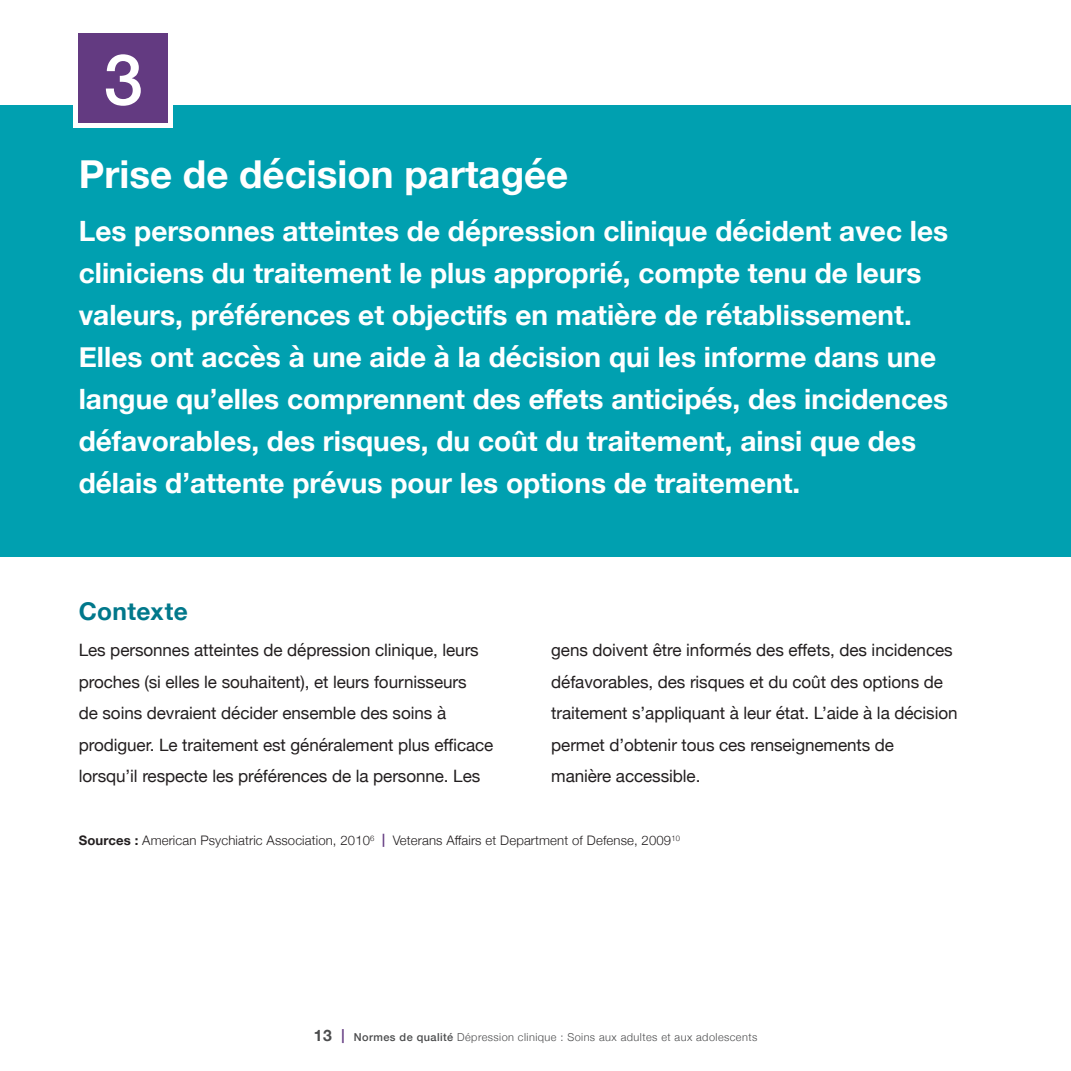
<style>
.page{position:relative;width:1071px;height:1071px;background:#fff}
.page>*{position:absolute;margin:0;border:0;box-sizing:border-box;transform-origin:0 0}
.t1{font:500 70.7px "Helvetica Neue";color:#fff}
.t2{font:700 38.5px "Helvetica Neue";color:#fff}
.t3{font:700 28px/42px "Helvetica Neue";color:#fff}
.t4{font:700 24.5px "Helvetica Neue";letter-spacing:.015em;color:#00788b}
.t5{font:17.15px/31.5px "Helvetica Neue";letter-spacing:-.005em;color:#231f20}
.t6{font:300 13.12px "Helvetica Neue";letter-spacing:.01em;color:#231f20}
.t7{font:300 10.85px "Helvetica Neue";letter-spacing:.04em;color:#4b4c4d}
.s1{font-weight:700}
.s2{font-weight:700;color:#633a81}
.s3{font-weight:700;font-size:15.75px}
.s4{font-weight:700;font-size:14px;color:#633a81}
.s5{font-weight:500}
</style>
<div class="page">
<div style="left:0;top:105px;width:1071px;height:451px;background:#00a0b0"></div>
<div style="left:74px;top:28px;width:99px;height:100px;background:#fff"></div>
<div style="left:79px;top:33px;width:89px;height:89px;background:#633a81"></div>
<h1 class="t1" style="left:104px;top:23px;width:41px">3</h1>
<h2 class="t2" style="left:79px;top:144px;width:491px">Prise de décision partagée</h2>
<p class="t3" style="left:79px;top:210px;width:871px">Les personnes atteintes de dépression clinique décident avec les cliniciens du traitement le plus approprié, compte tenu de leurs valeurs, préférences et objectifs en matière de rétablissement.<br>Elles ont accès à une aide à la décision qui les informe dans une langue qu’elles comprennent des effets anticipés, des incidences défavorables, des risques, du coût du traitement, ainsi que des délais d’attente prévus pour les options de traitement.</p>
<h3 class="t4" style="left:79px;top:592px;width:111px">Contexte</h3>
<p class="t5" style="left:79px;top:635px;width:416px">Les personnes atteintes de dépression clinique, leurs proches (si elles le souhaitent), et leurs fournisseurs<br>de soins devraient décider ensemble des soins à prodiguer. Le traitement est généralement plus efficace lorsqu’il respecte les préférences de la personne. Les</p>
<p class="t5" style="left:551px;top:635px;width:408px">gens doivent être informés des effets, des incidences défavorables, des risques et du coût des options de traitement s’appliquant à leur état. L’aide à la décision permet d’obtenir tous ces renseignements de manière accessible.</p>
<p class="t6" style="left:79px;top:830px;width:603px"><span class="s1">Sources :</span> American Psychiatric Association, 2010<sup>6</sup> <span class="s2">|</span> Veterans Affairs et Department of Defense, 2009<sup>10</sup></p>
<p class="t7" style="left:314px;top:1029px;width:445px"><span class="s3">13</span> <span class="s4">|</span> <span class="s5">Normes de qualité</span> Dépression clinique : Soins aux adultes et aux adolescents</p>
</div>
